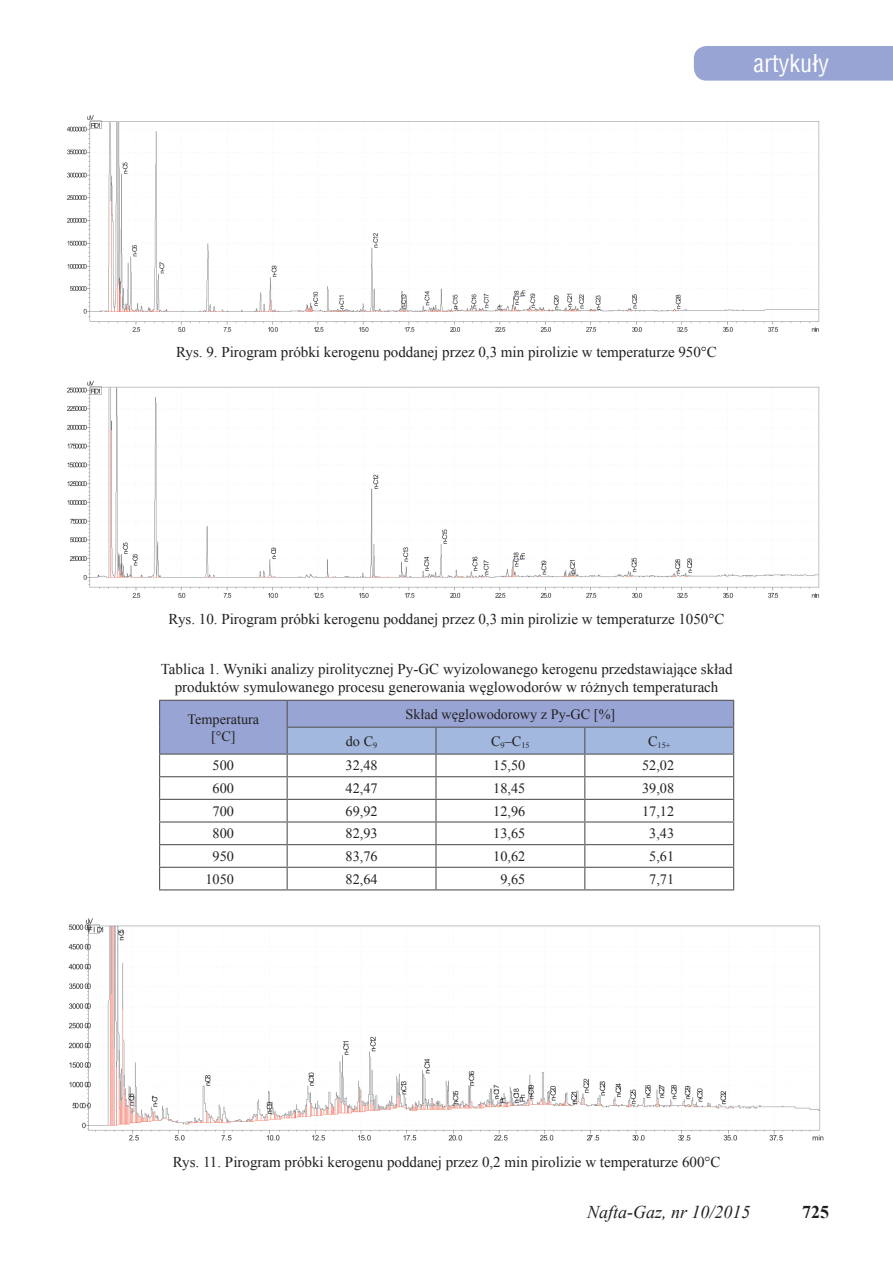
<style>
.page{position:relative;width:893px;height:1263px;background:#fff}
.page>*{position:absolute;margin:0;border:0;box-sizing:border-box;transform-origin:0 0}
.t1{font:24px "Switzerland Condensed";color:#fff}
.t2{font:italic 18px "Times New Roman";color:#231f20}
.t3{font:700 18px "Times New Roman";color:#231f20}
.t4{font:15px/18px "Times New Roman";color:#231f20;text-align:center}
.t5{font:14.25px/17.1px "Times New Roman";color:#231f20;text-align:center}
.t6{font:8.25px "Times New Roman";color:#231f20}
</style>
<div class="page">
<div style="left:694px;top:46px;width:199px;height:35px;background:#98a4d3"></div>
<img style="left:66px;top:115px;width:754px;height:217px">
<img style="left:67px;top:380px;width:753px;height:218px">
<img style="left:68px;top:918px;width:756px;height:223px">
<hr style="left:159px;top:889px;width:128px;height:1px;background:#57585a">
<hr style="left:436px;top:889px;width:149px;height:1px;background:#57585a">
<hr style="left:585px;top:889px;width:149px;height:1px;background:#57585a">
<hr style="left:287px;top:889px;width:149px;height:1px;background:#57585a">
<svg style="left:159px;top:700px;width:575px;height:189px"></svg>
<hr style="left:287px;top:753px;width:149px;height:2px;background:#57585a">
<hr style="left:436px;top:753px;width:149px;height:2px;background:#57585a">
<hr style="left:585px;top:753px;width:149px;height:2px;background:#57585a">
<h1 class="t1" style="left:754px;top:48px;width:77px">artykuły</h1>
<p class="t4" style="left:176px;top:343px;width:542px">Rys. 9. Pirogram próbki kerogenu poddanej przez 0,3 min pirolizie w temperaturze 950°C</p>
<p class="t4" style="left:169px;top:610px;width:557px">Rys. 10. Pirogram próbki kerogenu poddanej przez 0,3 min pirolizie w temperaturze 1050°C</p>
<p class="t4" style="left:161px;top:659px;width:573px">Tablica 1. Wyniki analizy pirolitycznej Py-GC wyizolowanego kerogenu przedstawiające skład produktów symulowanego procesu generowania węglowodorów w różnych temperaturach</p>
<p class="t5" style="left:187px;top:710px;width:73px">Temperatura [°C]</p>
<p class="t5" style="left:405px;top:705px;width:211px">Skład węglowodorowy z Py-GC [%]</p>
<p class="t5" style="left:346px;top:732px;width:33px">do C<sub>9</sub></p>
<p class="t5" style="left:491px;top:732px;width:40px">C<sub>9</sub>–C<sub>15</sub></p>
<p class="t6" style="left:648px;top:740px;width:24px"><sup>C</sup>15+</p>
<p class="t5" style="left:213px;top:757px;width:23px">500</p>
<p class="t5" style="left:346px;top:757px;width:34px">32,48</p>
<p class="t5" style="left:493px;top:757px;width:34px">15,50</p>
<p class="t5" style="left:642px;top:757px;width:34px">52,02</p>
<p class="t5" style="left:213px;top:779px;width:23px">600</p>
<p class="t5" style="left:346px;top:779px;width:34px">42,47</p>
<p class="t5" style="left:493px;top:779px;width:34px">18,45</p>
<p class="t5" style="left:642px;top:779px;width:34px">39,08</p>
<p class="t5" style="left:213px;top:802px;width:23px">700</p>
<p class="t5" style="left:346px;top:802px;width:34px">69,92</p>
<p class="t5" style="left:493px;top:802px;width:34px">12,96</p>
<p class="t5" style="left:642px;top:802px;width:34px">17,12</p>
<p class="t5" style="left:213px;top:825px;width:23px">800</p>
<p class="t5" style="left:346px;top:825px;width:34px">82,93</p>
<p class="t5" style="left:493px;top:825px;width:34px">13,65</p>
<p class="t5" style="left:649px;top:825px;width:26px">3,43</p>
<p class="t5" style="left:213px;top:847px;width:23px">950</p>
<p class="t5" style="left:346px;top:847px;width:34px">83,76</p>
<p class="t5" style="left:493px;top:847px;width:34px">10,62</p>
<p class="t5" style="left:649px;top:847px;width:26px">5,61</p>
<p class="t5" style="left:206px;top:870px;width:30px">1050</p>
<p class="t5" style="left:346px;top:870px;width:34px">82,64</p>
<p class="t5" style="left:500px;top:870px;width:26px">9,65</p>
<p class="t5" style="left:649px;top:870px;width:26px">7,71</p>
<p class="t4" style="left:173px;top:1152px;width:549px">Rys. 11. Pirogram próbki kerogenu poddanej przez 0,2 min pirolizie w temperaturze 600°C</p>
<p class="t2" style="left:587px;top:1200px;width:165px">Nafta-Gaz, nr 10/2015</p>
<p class="t3" style="left:802px;top:1199px;width:28px">725</p>
</div>
